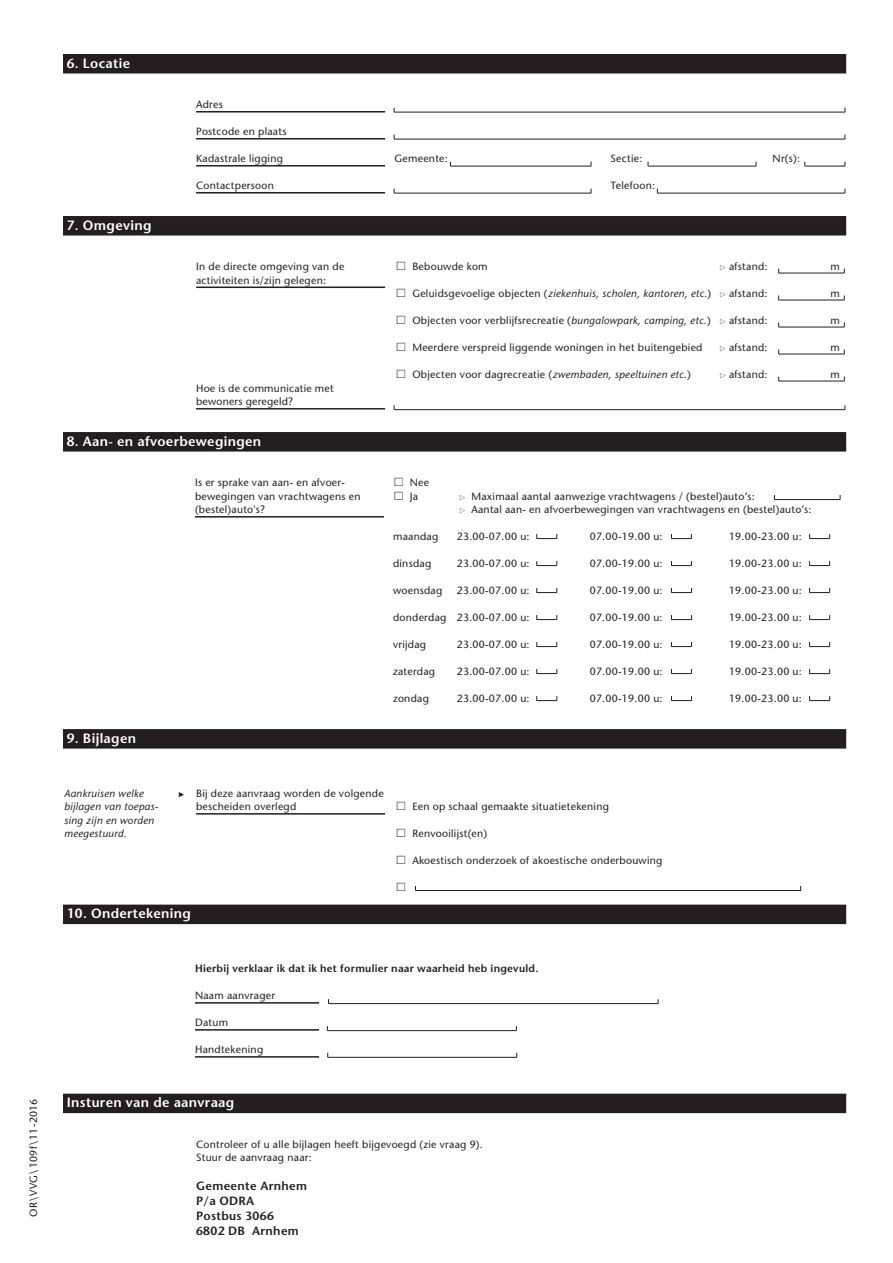
<style>
.page{position:relative;width:893px;height:1263px;background:#fff}
.page>*{position:absolute;margin:0;border:0;box-sizing:border-box;transform-origin:0 0}
.t1{font:18px "FF Scala";color:#231f20}
.t2{font:600 13.5px "Stone Sans";letter-spacing:.025em;color:#fff}
.t3{font:600 12px/15px "Stone Sans";letter-spacing:.025em;color:#231f20}
.t4{font:10.5px/13.5px "Stone Sans";letter-spacing:.025em;color:#231f20}
.t5{font:italic 10.5px/13.5px "Stone Sans";letter-spacing:.025em;color:#231f20}
.t6{font:600 10.5px "Stone Sans";letter-spacing:.025em;color:#231f20}
.t7{font:10.5px "FF Scala";color:#231f20}
.s1{font-family:"FF Scala";font-size:18px}
.s2{font-family:"FF Scala Caps"}
.s3{font-style:italic}
</style>
<div class="page">
<hr style="left:195px;top:516px;width:189px;height:2px;background:#231f20">
<hr style="left:196px;top:287px;width:189px;height:1px;background:#231f20">
<hr style="left:196px;top:408px;width:189px;height:2px;background:#231f20">
<hr style="left:779px;top:273px;width:65px;height:1px;background:#231f20">
<hr style="left:779px;top:300px;width:65px;height:1px;background:#231f20">
<hr style="left:779px;top:327px;width:65px;height:1px;background:#231f20">
<hr style="left:779px;top:354px;width:65px;height:1px;background:#231f20">
<hr style="left:779px;top:381px;width:65px;height:1px;background:#231f20">
<svg style="left:671px;top:534px;width:21px;height:5px"></svg>
<svg style="left:809px;top:534px;width:21px;height:5px"></svg>
<svg style="left:536px;top:534px;width:21px;height:5px"></svg>
<svg style="left:671px;top:561px;width:21px;height:5px"></svg>
<svg style="left:809px;top:561px;width:21px;height:5px"></svg>
<svg style="left:536px;top:561px;width:21px;height:5px"></svg>
<svg style="left:671px;top:588px;width:21px;height:5px"></svg>
<svg style="left:809px;top:588px;width:21px;height:5px"></svg>
<svg style="left:536px;top:588px;width:21px;height:5px"></svg>
<svg style="left:671px;top:615px;width:21px;height:5px"></svg>
<svg style="left:809px;top:615px;width:21px;height:5px"></svg>
<svg style="left:536px;top:615px;width:21px;height:5px"></svg>
<svg style="left:671px;top:642px;width:21px;height:5px"></svg>
<svg style="left:809px;top:642px;width:21px;height:5px"></svg>
<svg style="left:536px;top:642px;width:21px;height:5px"></svg>
<svg style="left:671px;top:669px;width:21px;height:5px"></svg>
<svg style="left:809px;top:669px;width:21px;height:5px"></svg>
<svg style="left:536px;top:669px;width:21px;height:5px"></svg>
<svg style="left:671px;top:696px;width:21px;height:5px"></svg>
<svg style="left:809px;top:696px;width:21px;height:5px"></svg>
<svg style="left:536px;top:696px;width:21px;height:5px"></svg>
<hr style="left:195px;top:1002px;width:124px;height:2px;background:#231f20">
<hr style="left:195px;top:1029px;width:124px;height:2px;background:#231f20">
<hr style="left:195px;top:1056px;width:124px;height:2px;background:#231f20">
<hr style="left:327px;top:1030px;width:189px;height:1px;background:#231f20">
<hr style="left:328px;top:1057px;width:189px;height:1px;background:#231f20">
<hr style="left:196px;top:813px;width:189px;height:2px;background:#231f20">
<hr style="left:415px;top:890px;width:386px;height:1px;background:#231f20">
<hr style="left:328px;top:1003px;width:330px;height:1px;background:#231f20">
<hr style="left:774px;top:499px;width:66px;height:1px;background:#231f20">
<hr style="left:196px;top:111px;width:189px;height:2px;background:#231f20">
<hr style="left:196px;top:138px;width:189px;height:2px;background:#231f20">
<hr style="left:196px;top:165px;width:189px;height:2px;background:#231f20">
<hr style="left:196px;top:192px;width:189px;height:2px;background:#231f20">
<hr style="left:394px;top:112px;width:451px;height:1px;background:#231f20">
<hr style="left:394px;top:139px;width:451px;height:1px;background:#231f20">
<hr style="left:394px;top:409px;width:451px;height:1px;background:#231f20">
<hr style="left:394px;top:193px;width:197px;height:1px;background:#231f20">
<hr style="left:657px;top:193px;width:188px;height:1px;background:#231f20">
<hr style="left:648px;top:166px;width:108px;height:1px;background:#231f20">
<hr style="left:805px;top:166px;width:40px;height:1px;background:#231f20">
<hr style="left:450px;top:166px;width:141px;height:1px;background:#231f20">
<div style="left:63px;top:54px;width:783px;height:20px;background:#231f20"></div>
<div style="left:63px;top:216px;width:783px;height:20px;background:#231f20"></div>
<div style="left:63px;top:432px;width:783px;height:20px;background:#231f20"></div>
<div style="left:63px;top:729px;width:783px;height:20px;background:#231f20"></div>
<div style="left:63px;top:905px;width:783px;height:19px;background:#231f20"></div>
<div style="left:63px;top:1094px;width:783px;height:19px;background:#231f20"></div>
<p class="t4" style="left:27px;top:1217px;width:120px;rotate:-90deg">OR\VVG\109f\11-2016</p>
<p class="t2" style="left:67px;top:55px;width:65px">6. Locatie</p>
<p class="t2" style="left:67px;top:217px;width:86px">7. Omgeving</p>
<p class="t4" style="left:196px;top:98px;width:28px">Adres</p>
<p class="t4" style="left:196px;top:125px;width:92px">Postcode en plaats</p>
<p class="t4" style="left:196px;top:152px;width:88px">Kadastrale ligging</p>
<p class="t4" style="left:196px;top:179px;width:79px">Contactpersoon</p>
<p class="t4" style="left:196px;top:260px;width:150px">In de directe omgeving van de activiteiten is/zijn gelegen:</p>
<p class="t4" style="left:196px;top:381px;width:139px">Hoe is de communicatie met bewoners geregeld?</p>
<p class="t2" style="left:67px;top:433px;width:196px">8. Aan- en afvoerbewegingen</p>
<p class="t4" style="left:195px;top:476px;width:167px">Is er sprake van aan- en afvoer&shy;bewegingen van vrachtwagens en (bestel)auto's?</p>
<p class="t2" style="left:67px;top:730px;width:71px">9. Bijlagen</p>
<p class="t4" style="left:395px;top:152px;width:55px">Gemeente:</p>
<p class="t4" style="left:611px;top:152px;width:33px">Sectie:</p>
<p class="t4" style="left:773px;top:152px;width:29px">Nr(s):</p>
<p class="t4" style="left:611px;top:179px;width:46px">Telefoon:</p>
<p class="t4" style="left:396px;top:260px;width:94px"><span class="s1">∏</span> Bebouwde kom</p>
<p class="t4" style="left:720px;top:260px;width:49px"><span class="s2">Ω</span> afstand:</p>
<p class="t4" style="left:831px;top:260px;width:11px">m</p>
<p class="t4" style="left:396px;top:287px;width:373px"><span class="s1">∏</span> Geluidsgevoelige objecten (<span class="s3">ziekenhuis, scholen, kantoren, etc.</span>) <span class="s2">Ω</span> afstand:</p>
<p class="t4" style="left:831px;top:287px;width:11px">m</p>
<p class="t4" style="left:396px;top:314px;width:373px"><span class="s1">∏</span> Objecten voor verblijfsrecreatie (<span class="s3">bungalowpark, camping, etc.</span>) <span class="s2">Ω</span> afstand:</p>
<p class="t4" style="left:831px;top:314px;width:11px">m</p>
<p class="t4" style="left:396px;top:341px;width:308px"><span class="s1">∏</span> Meerdere verspreid liggende woningen in het buitengebied</p>
<p class="t4" style="left:720px;top:341px;width:49px"><span class="s2">Ω</span> afstand:</p>
<p class="t4" style="left:831px;top:341px;width:11px">m</p>
<p class="t4" style="left:396px;top:368px;width:297px"><span class="s1">∏</span> Objecten voor dagrecreatie (<span class="s3">zwembaden, speeltuinen etc.</span>)</p>
<p class="t4" style="left:720px;top:368px;width:49px"><span class="s2">Ω</span> afstand:</p>
<p class="t4" style="left:831px;top:368px;width:11px">m</p>
<p class="t4" style="left:393px;top:476px;width:38px"><span class="s1">∏</span> Nee <span class="s1">∏</span> Ja</p>
<p class="t4" style="left:459px;top:489px;width:354px"><span class="s2">Ω</span> Maximaal aantal aanwezige vrachtwagens / (bestel)auto’s:<br><span class="s2">Ω</span> Aantal aan- en afvoerbewegingen van vrachtwagens en (bestel)auto’s:</p>
<p class="t4" style="left:393px;top:530px;width:47px">maandag</p>
<p class="t4" style="left:457px;top:530px;width:74px">23.00-07.00 u:</p>
<p class="t4" style="left:590px;top:530px;width:74px">07.00-19.00 u:</p>
<p class="t4" style="left:729px;top:530px;width:74px">19.00-23.00 u:</p>
<p class="t4" style="left:393px;top:557px;width:40px">dinsdag</p>
<p class="t4" style="left:457px;top:557px;width:74px">23.00-07.00 u:</p>
<p class="t4" style="left:590px;top:557px;width:74px">07.00-19.00 u:</p>
<p class="t4" style="left:729px;top:557px;width:74px">19.00-23.00 u:</p>
<p class="t4" style="left:393px;top:584px;width:51px">woensdag</p>
<p class="t4" style="left:457px;top:584px;width:74px">23.00-07.00 u:</p>
<p class="t4" style="left:590px;top:584px;width:74px">07.00-19.00 u:</p>
<p class="t4" style="left:729px;top:584px;width:74px">19.00-23.00 u:</p>
<p class="t4" style="left:393px;top:611px;width:138px">donderdag 23.00-07.00 u:</p>
<p class="t4" style="left:590px;top:611px;width:74px">07.00-19.00 u:</p>
<p class="t4" style="left:729px;top:611px;width:74px">19.00-23.00 u:</p>
<p class="t4" style="left:393px;top:638px;width:35px">vrijdag</p>
<p class="t4" style="left:457px;top:638px;width:74px">23.00-07.00 u:</p>
<p class="t4" style="left:590px;top:638px;width:74px">07.00-19.00 u:</p>
<p class="t4" style="left:729px;top:638px;width:74px">19.00-23.00 u:</p>
<p class="t4" style="left:393px;top:665px;width:44px">zaterdag</p>
<p class="t4" style="left:457px;top:665px;width:74px">23.00-07.00 u:</p>
<p class="t4" style="left:590px;top:665px;width:74px">07.00-19.00 u:</p>
<p class="t4" style="left:729px;top:665px;width:74px">19.00-23.00 u:</p>
<p class="t4" style="left:393px;top:692px;width:37px">zondag</p>
<p class="t4" style="left:457px;top:692px;width:74px">23.00-07.00 u:</p>
<p class="t4" style="left:590px;top:692px;width:74px">07.00-19.00 u:</p>
<p class="t4" style="left:729px;top:692px;width:74px">19.00-23.00 u:</p>
<p class="t5" style="left:64px;top:786px;width:96px">Aankruisen welke bijlagen van toepas&shy;sing zijn en worden meegestuurd.</p>
<p class="t7" style="left:178px;top:787px;width:8px">Ω</p>
<p class="t4" style="left:196px;top:786px;width:189px">Bij deze aanvraag worden de volgende bescheiden overlegd</p>
<p class="t2" style="left:67px;top:905px;width:126px">10. Ondertekening</p>
<p class="t4" style="left:396px;top:800px;width:215px"><span class="s1">∏</span> Een op schaal gemaakte situatietekening</p>
<p class="t4" style="left:396px;top:827px;width:93px"><span class="s1">∏</span> Renvooilijst(en)</p>
<p class="t4" style="left:396px;top:854px;width:268px"><span class="s1">∏</span> Akoestisch onderzoek of akoestische onderbouwing</p>
<h1 class="t1" style="left:396px;top:875px;width:13px">∏</h1>
<p class="t6" style="left:195px;top:962px;width:345px">Hierbij verklaar ik dat ik het formulier naar waarheid heb ingevuld.</p>
<p class="t4" style="left:195px;top:989px;width:82px">Naam aanvrager</p>
<p class="t4" style="left:195px;top:1016px;width:35px">Datum</p>
<p class="t4" style="left:195px;top:1043px;width:70px">Handtekening</p>
<p class="t2" style="left:67px;top:1094px;width:169px">Insturen van de aanvraag</p>
<p class="t4" style="left:196px;top:1137px;width:288px">Controleer of u alle bijlagen heeft bijgevoegd (zie vraag 9).<br>Stuur de aanvraag naar:</p>
<p class="t3" style="left:196px;top:1178px;width:112px">Gemeente Arnhem<br>P/a ODRA<br>Postbus 3066<br>6802 DB Arnhem</p>
</div>
